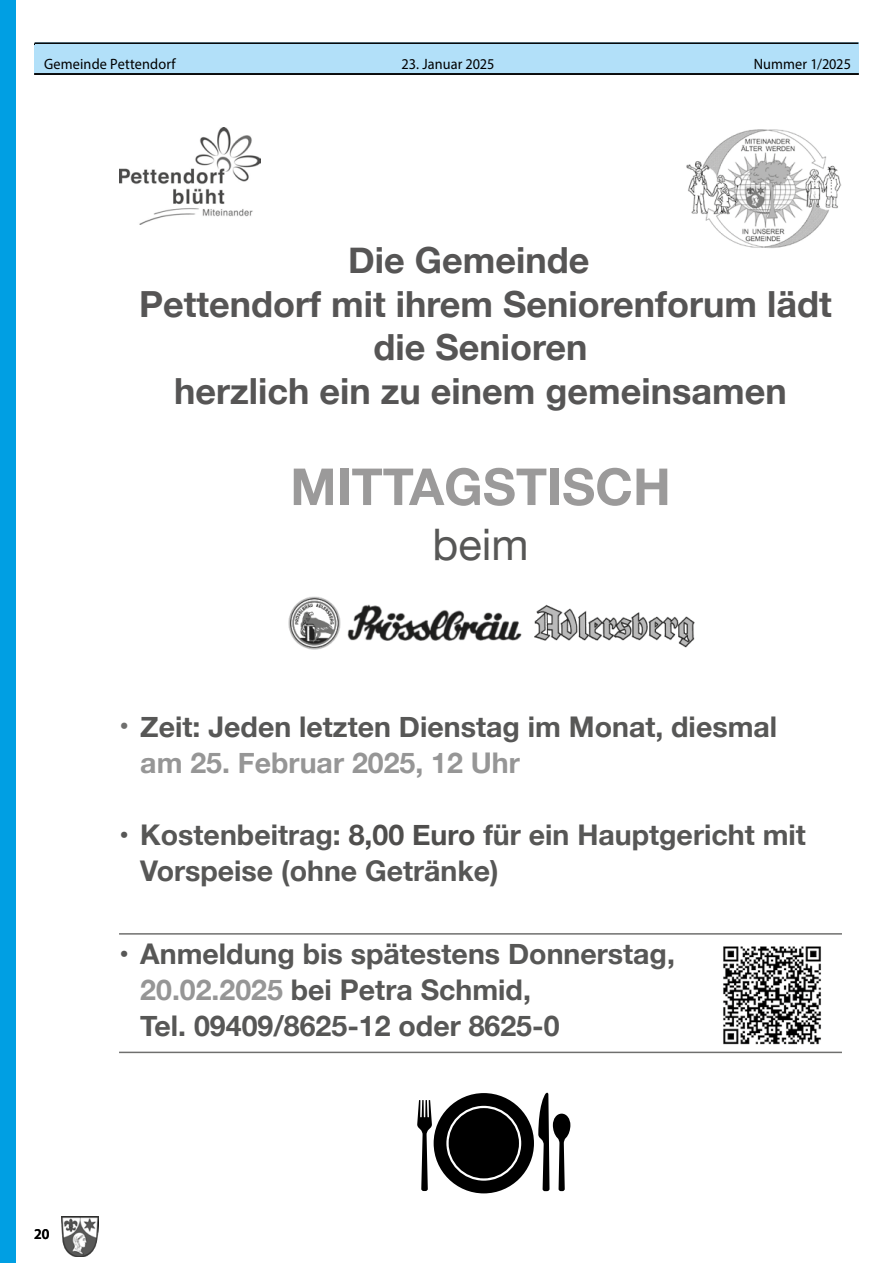
<style>
.page{position:relative;width:893px;height:1263px;background:#fff}
.page>*{position:absolute;margin:0;border:0;box-sizing:border-box;transform-origin:0 0}
.t1{font:700 51px "Helvetica Neue";color:#9b9a9a}
.t2{font:43.5px "Helvetica Neue";color:#575756}
.t3{font:700 36px "Helvetica Neue";color:#565555}
.t4{font:700 28.5px/36px "Helvetica Neue";color:#575756}
.t5{font:15px "Myriad Pro";letter-spacing:.005em;color:#000;scale:.95 1}
.t6{font:600 15px "Myriad Pro";color:#000;scale:.95 1}
.s1{font-weight:400;color:#6f6f6e}
.s2{color:#969696}
.s3{color:#4f4e4d}
</style>
<div class="page">
<img style="left:61px;top:1216px;width:37px;height:40px">
<hr style="left:34px;top:44px;width:825px;height:1px;background:#000">
<hr style="left:34px;top:73px;width:825px;height:2px;background:#000">
<div style="left:35px;top:42px;width:823px;height:31px;background:#b2e0f9"></div>
<hr style="left:35px;top:42px;width:823px;height:2px;background:#000">
<div style="left:0;top:0;width:16px;height:1263px;background:#009fe3"></div>
<hr style="left:119px;top:933px;width:723px;height:2px;background:#6f6f6e">
<hr style="left:119px;top:1052px;width:723px;height:1px;background:#6f6f6e">
<img style="left:119px;top:128px;width:141px;height:96px">
<img style="left:686px;top:129px;width:156px;height:119px">
<svg style="left:417px;top:1093px;width:153px;height:100px"></svg>
<img style="left:288px;top:596px;width:407px;height:54px">
<img style="left:723px;top:946px;width:98px;height:99px">
<p class="t5" style="left:44px;top:55px;width:140px">Gemeinde Pettendorf</p>
<p class="t5" style="left:402px;top:55px;width:99px">23. Januar 2025</p>
<p class="t5" style="left:411px;top:55px;width:78px">25. Juli 2024</p>
<p class="t5" style="left:810px;top:55px;width:9px">1</p>
<p class="t5" style="left:844px;top:55px;width:9px">5</p>
<p class="t5" style="left:755px;top:55px;width:103px">Nummer 7/2024</p>
<p class="t3" style="left:348px;top:232px;width:243px">Die Gemeinde</p>
<p class="t3" style="left:139px;top:276px;width:694px">Pettendorf mit ihrem Seniorenforum lädt</p>
<p class="t3" style="left:373px;top:319px;width:215px">die Senioren</p>
<p class="t3" style="left:174px;top:363px;width:614px">herzlich ein zu einem gemeinsamen</p>
<h1 class="t1" style="left:290px;top:447px;width:382px">MITTAGSTISCH</h1>
<h2 class="t2" style="left:433px;top:513px;width:97px">beim</h2>
<p class="t4" style="left:140px;top:710px;width:638px;text-indent:-21px"><span class="s1">•</span> Zeit: Jeden letzten Dienstag im Monat, diesmal <span class="s2">am 25. Februar 2025, 12 Uhr</span></p>
<p class="t4" style="left:140px;top:818px;width:667px;text-indent:-21px">• Kostenbeitrag: <span class="s3">8,00 Euro</span> für ein Hauptgericht mit<br>Vorspeise (ohne Getränke)</p>
<p class="t4" style="left:140px;top:936px;width:536px;text-indent:-21px">• Anmeldung bis spätestens Donnerstag,<br><span class="s2">20.02.2025</span> bei Petra Schmid,<br>Tel. 09409/8625-12 oder 8625-0</p>
<p class="t6" style="left:34px;top:1224px;width:18px">20</p>
</div>
